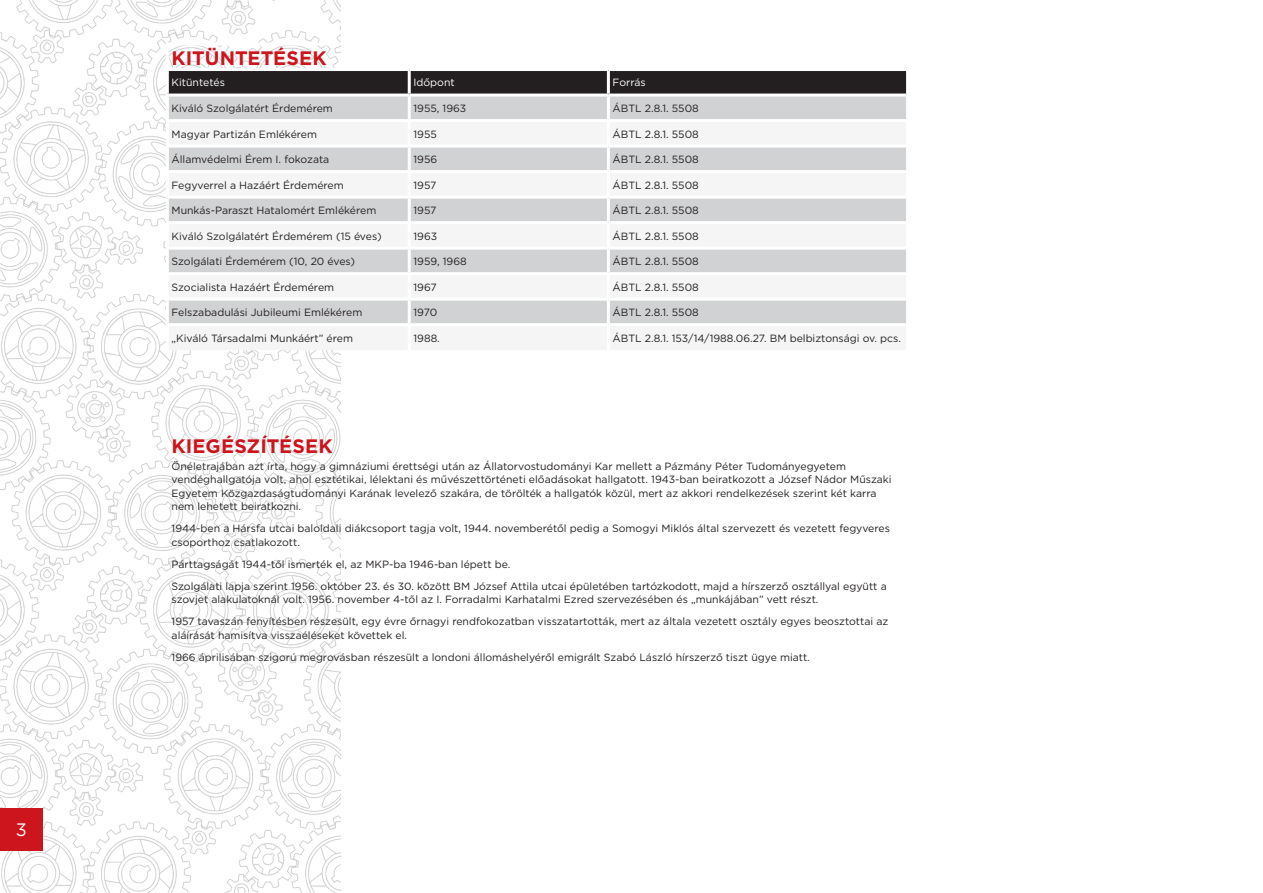
<style>
.page{position:relative;width:1263px;height:893px;background:#fff}
.page>*{position:absolute;margin:0;border:0;box-sizing:border-box;transform-origin:0 0}
.t1{font:700 19.5px "Gotham";letter-spacing:.005em;color:#cd151d}
.t2{font:18px "Gotham";color:#fff}
.t3{font:10.5px/13.5px "Gotham";color:#231f20}
.t4{font:10.5px "Gotham";color:#fff}
</style>
<div class="page">
<img style="left:0;top:0;width:340px;height:893px">
<div style="left:0;top:808px;width:43px;height:42px;background:#cd151d"></div>
<div style="left:169px;top:71px;width:737px;height:23px;background:#231f20"></div>
<div style="left:169px;top:97px;width:737px;height:22px;background:#d1d2d4"></div>
<svg style="left:169px;top:122px;width:737px;height:228px;fill:#f5f5f6"></svg>
<hr style="left:166px;top:43px;width:243px;height:3px;background:#fff">
<hr style="left:166px;top:46px;width:3px;height:22px;background:#fff">
<hr style="left:166px;top:97px;width:3px;height:22px;background:#fff">
<hr style="left:408px;top:97px;width:3px;height:22px;background:#fff">
<hr style="left:607px;top:97px;width:3px;height:22px;background:#fff">
<hr style="left:166px;top:119px;width:243px;height:3px;background:#fff">
<hr style="left:166px;top:122px;width:3px;height:23px;background:#fff">
<hr style="left:408px;top:122px;width:3px;height:23px;background:#fff">
<hr style="left:607px;top:122px;width:3px;height:23px;background:#fff">
<hr style="left:166px;top:145px;width:243px;height:3px;background:#fff">
<hr style="left:166px;top:148px;width:3px;height:22px;background:#fff">
<hr style="left:409px;top:145px;width:199px;height:3px;background:#fff">
<hr style="left:408px;top:148px;width:3px;height:22px;background:#fff">
<hr style="left:608px;top:145px;width:298px;height:3px;background:#fff">
<hr style="left:607px;top:148px;width:3px;height:22px;background:#fff">
<hr style="left:166px;top:170px;width:243px;height:3px;background:#fff">
<hr style="left:166px;top:173px;width:3px;height:23px;background:#fff">
<hr style="left:409px;top:170px;width:199px;height:3px;background:#fff">
<hr style="left:408px;top:173px;width:3px;height:23px;background:#fff">
<hr style="left:608px;top:170px;width:298px;height:3px;background:#fff">
<hr style="left:607px;top:173px;width:3px;height:23px;background:#fff">
<hr style="left:166px;top:196px;width:243px;height:3px;background:#fff">
<hr style="left:166px;top:199px;width:3px;height:22px;background:#fff">
<hr style="left:409px;top:196px;width:199px;height:3px;background:#fff">
<hr style="left:408px;top:199px;width:3px;height:22px;background:#fff">
<hr style="left:608px;top:196px;width:298px;height:3px;background:#fff">
<hr style="left:607px;top:199px;width:3px;height:22px;background:#fff">
<hr style="left:166px;top:221px;width:243px;height:3px;background:#fff">
<hr style="left:166px;top:224px;width:3px;height:23px;background:#fff">
<hr style="left:409px;top:221px;width:199px;height:3px;background:#fff">
<hr style="left:408px;top:224px;width:3px;height:23px;background:#fff">
<hr style="left:608px;top:221px;width:298px;height:3px;background:#fff">
<hr style="left:607px;top:224px;width:3px;height:23px;background:#fff">
<hr style="left:166px;top:247px;width:243px;height:3px;background:#fff">
<hr style="left:166px;top:250px;width:3px;height:22px;background:#fff">
<hr style="left:409px;top:247px;width:199px;height:3px;background:#fff">
<hr style="left:408px;top:250px;width:3px;height:22px;background:#fff">
<hr style="left:608px;top:247px;width:298px;height:3px;background:#fff">
<hr style="left:607px;top:250px;width:3px;height:22px;background:#fff">
<hr style="left:166px;top:272px;width:243px;height:3px;background:#fff">
<hr style="left:166px;top:275px;width:3px;height:23px;background:#fff">
<hr style="left:409px;top:272px;width:199px;height:3px;background:#fff">
<hr style="left:408px;top:275px;width:3px;height:23px;background:#fff">
<hr style="left:608px;top:272px;width:298px;height:3px;background:#fff">
<hr style="left:607px;top:275px;width:3px;height:23px;background:#fff">
<hr style="left:166px;top:298px;width:243px;height:3px;background:#fff">
<hr style="left:166px;top:301px;width:3px;height:22px;background:#fff">
<hr style="left:409px;top:298px;width:199px;height:3px;background:#fff">
<hr style="left:408px;top:301px;width:3px;height:22px;background:#fff">
<hr style="left:608px;top:298px;width:298px;height:3px;background:#fff">
<hr style="left:607px;top:301px;width:3px;height:22px;background:#fff">
<hr style="left:166px;top:323px;width:243px;height:3px;background:#fff">
<hr style="left:166px;top:326px;width:3px;height:24px;background:#fff">
<hr style="left:409px;top:323px;width:199px;height:3px;background:#fff">
<hr style="left:408px;top:326px;width:3px;height:24px;background:#fff">
<hr style="left:608px;top:323px;width:298px;height:3px;background:#fff">
<hr style="left:607px;top:326px;width:3px;height:24px;background:#fff">
<hr style="left:166px;top:68px;width:243px;height:3px;background:#fff">
<hr style="left:166px;top:71px;width:3px;height:23px;background:#fff">
<hr style="left:166px;top:94px;width:243px;height:3px;background:#fff">
<hr style="left:408px;top:71px;width:3px;height:23px;background:#fff">
<hr style="left:607px;top:71px;width:3px;height:23px;background:#fff">
<h2 class="t2" style="left:16px;top:818px;width:13px">3</h2>
<h1 class="t1" style="left:172px;top:45px;width:157px">KITÜNTETÉSEK</h1>
<p class="t4" style="left:172px;top:76px;width:55px">Kitüntetés</p>
<p class="t4" style="left:413px;top:76px;width:43px">Időpont</p>
<p class="t4" style="left:613px;top:76px;width:35px">Forrás</p>
<p class="t3" style="left:172px;top:101px;width:163px">Kiváló Szolgálatért Érdemérem</p>
<p class="t3" style="left:413px;top:101px;width:54px">1955, 1963</p>
<p class="t3" style="left:613px;top:101px;width:88px">ÁBTL 2.8.1. 5508</p>
<p class="t3" style="left:172px;top:127px;width:147px">Magyar Partizán Emlékérem</p>
<p class="t3" style="left:413px;top:127px;width:25px">1955</p>
<p class="t3" style="left:613px;top:127px;width:88px">ÁBTL 2.8.1. 5508</p>
<p class="t3" style="left:172px;top:152px;width:159px">Államvédelmi Érem I. fokozata</p>
<p class="t3" style="left:413px;top:152px;width:25px">1956</p>
<p class="t3" style="left:613px;top:152px;width:88px">ÁBTL 2.8.1. 5508</p>
<p class="t3" style="left:172px;top:178px;width:174px">Fegyverrel a Hazáért Érdemérem</p>
<p class="t3" style="left:413px;top:178px;width:24px">1957</p>
<p class="t3" style="left:613px;top:178px;width:88px">ÁBTL 2.8.1. 5508</p>
<p class="t3" style="left:172px;top:203px;width:206px">Munkás-Paraszt Hatalomért Emlékérem</p>
<p class="t3" style="left:413px;top:203px;width:24px">1957</p>
<p class="t3" style="left:613px;top:203px;width:88px">ÁBTL 2.8.1. 5508</p>
<p class="t3" style="left:172px;top:229px;width:211px">Kiváló Szolgálatért Érdemérem (15 éves)</p>
<p class="t3" style="left:413px;top:229px;width:25px">1963</p>
<p class="t3" style="left:613px;top:229px;width:88px">ÁBTL 2.8.1. 5508</p>
<p class="t3" style="left:172px;top:254px;width:185px">Szolgálati Érdemérem (10, 20 éves)</p>
<p class="t3" style="left:413px;top:254px;width:55px">1959, 1968</p>
<p class="t3" style="left:613px;top:254px;width:88px">ÁBTL 2.8.1. 5508</p>
<p class="t3" style="left:172px;top:280px;width:164px">Szocialista Hazáért Érdemérem</p>
<p class="t3" style="left:413px;top:280px;width:25px">1967</p>
<p class="t3" style="left:613px;top:280px;width:88px">ÁBTL 2.8.1. 5508</p>
<p class="t3" style="left:172px;top:305px;width:192px">Felszabadulási Jubileumi Emlékérem</p>
<p class="t3" style="left:413px;top:305px;width:25px">1970</p>
<p class="t3" style="left:613px;top:305px;width:88px">ÁBTL 2.8.1. 5508</p>
<p class="t3" style="left:172px;top:331px;width:183px">„Kiváló Társadalmi Munkáért” érem</p>
<p class="t3" style="left:413px;top:331px;width:28px">1988.</p>
<p class="t3" style="left:613px;top:331px;width:290px">ÁBTL 2.8.1. 153/14/1988.06.27. BM belbiztonsági ov. pcs.</p>
<h1 class="t1" style="left:172px;top:433px;width:163px">KIEGÉSZÍTÉSEK</h1>
<p class="t3" style="left:172px;top:459px;width:721px">Önéletrajában azt írta, hogy a gimnáziumi érettségi után az Állatorvostudományi Kar mellett a Pázmány Péter Tudományegyetem vendéghallgatója volt, ahol esztétikai, lélektani és művészettörténeti előadásokat hallgatott. 1943-ban beiratkozott a József Nádor Műszaki Egyetem Közgazdaságtudományi Karának levelező szakára, de törölték a hallgatók közül, mert az akkori rendelkezések szerint két karra nem lehetett beiratkozni.</p>
<p class="t3" style="left:172px;top:522px;width:720px">1944-ben a Hársfa utcai baloldali diákcsoport tagja volt, 1944. novemberétől pedig a Somogyi Miklós által szervezett és vezetett fegyveres csoporthoz csatlakozott.</p>
<p class="t3" style="left:172px;top:553px;width:717px;line-height:22px">Párttagságát 1944-től ismerték el, az MKP-ba 1946-ban lépett be.<br>Szolgálati lapja szerint 1956. október 23. és 30. között BM József Attila utcai épületében tartózkodott, majd a hírszerző osztállyal együtt a</p>
<p class="t3" style="left:172px;top:588px;width:718px;line-height:22px">szovjet alakulatoknál volt. 1956. november 4-től az I. Forradalmi Karhatalmi Ezred szervezésében és „munkájában” vett részt.<br>1957 tavaszán fenyítésben részesült, egy évre őrnagyi rendfokozatban visszatartották, mert az általa vezetett osztály egyes beosztottai az</p>
<p class="t3" style="left:172px;top:624px;width:640px;line-height:22px">aláírását hamisítva visszaéléseket követtek el.<br>1966 áprilisában szigorú megrovásban részesült a londoni állomáshelyéről emigrált Szabó László hírszerző tiszt ügye miatt.</p>
</div>
